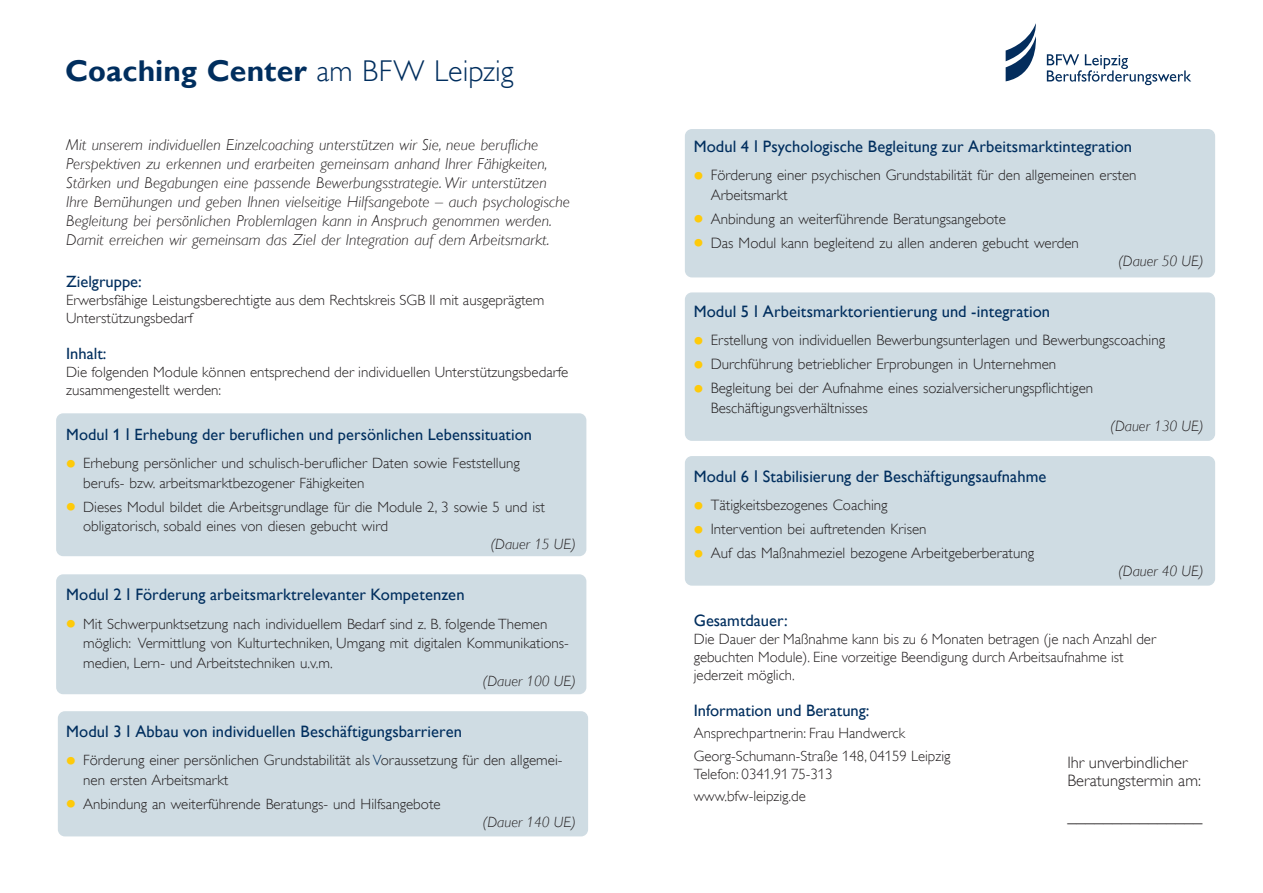
<style>
.page{position:relative;width:1263px;height:893px;background:#fff}
.page>*{position:absolute;margin:0;border:0;box-sizing:border-box;transform-origin:0 0}
.t1{font:700 30px "Gill Sans Alt One WGL";letter-spacing:.005em;color:#002e5e}
.t2{font:18px "Gill Sans Alt One WGL Light";color:#231f20}
.t3{font:16.5px "Gill Sans Alt One WGL";letter-spacing:.005em;color:#002e5e}
.t4{font:16.5px/18px "Gill Sans Alt One WGL Light";color:#231f20}
.t5{font:16.35px "Gill Sans Alt One WGL";letter-spacing:.005em;color:#002e5e}
.t6{font:italic 15.75px/18.9px "Gill Sans Alt One WGL Light";letter-spacing:.005em;color:#231f20}
.t7{font:15px/19.5px "Gill Sans Alt One WGL Light";color:#231f20}
.t8{font:italic 15px "Gill Sans Alt One WGL Light";color:#231f20}
.t9{font:14.85px/19.5px "Gill Sans Alt One WGL Light";color:#231f20}
.t10{font:italic 14.85px "Gill Sans Alt One WGL Light";color:#231f20}
.s1{font-family:"Gill Sans Alt One WGL Light";font-weight:400}
.s2{font-family:"Arial"}
.s3{font-family:"Gill Sans Alt One WGL";font-weight:700;font-size:27px;color:#feca0a}
.s4{font-family:"Arial";font-size:16.35px}
.s5{color:#002e5e}
</style>
<div class="page">
<div style="left:56px;top:413px;width:530px;height:143px;background:#cfdce3;border-radius:7px"></div>
<div style="left:56px;top:574px;width:530px;height:120px;background:#cfdce3;border-radius:7px"></div>
<div style="left:58px;top:711px;width:530px;height:125px;background:#cfdce3;border-radius:7px"></div>
<div style="left:685px;top:129px;width:530px;height:148px;background:#cfdce3;border-radius:7px"></div>
<div style="left:685px;top:292px;width:530px;height:149px;background:#cfdce3;border-radius:7px"></div>
<div style="left:685px;top:456px;width:530px;height:130px;background:#cfdce3;border-radius:7px"></div>
<svg style="left:1006px;top:23px;width:30px;height:58px"></svg>
<svg style="left:1047px;top:54px;width:144px;height:31px"></svg>
<h1 class="t1" style="left:65px;top:50px;width:450px">Coaching Center <span class="s1">am BFW Leipzig</span></h1>
<p class="t6" style="left:66px;top:135px;width:505px">Mit unserem individuellen Einzelcoaching unterstützen wir Sie, neue berufliche Perspektiven zu erkennen und erarbeiten gemeinsam anhand Ihrer Fähigkeiten, Stärken und Begabungen eine passende Bewerbungsstrategie. Wir unterstützen Ihre Bemühungen und geben Ihnen vielseitige Hilfsangebote – auch psychologische Begleitung bei persönlichen Problemlagen kann in Anspruch genommen werden.<br>Damit erreichen wir gemeinsam das Ziel der Integration auf dem Arbeitsmarkt.</p>
<p class="t5" style="left:66px;top:270px;width:77px">Zielgruppe:</p>
<p class="t9" style="left:66px;top:291px;width:480px;line-height:18px">Erwerbsfähige Leistungsberechtigte aus dem Rechtskreis SGB II mit ausgeprägtem<br>Unterstützungsbedarf</p>
<p class="t5" style="left:66px;top:342px;width:42px">Inhalt:</p>
<p class="t9" style="left:66px;top:363px;width:504px;line-height:18px">Die folgenden Module können entsprechend der individuellen Unterstützungsbedarfe zusammengestellt werden:</p>
<p class="t5" style="left:66px;top:423px;width:467px">Modul 1 <span class="s2">I</span> Erhebung der beruflichen und persönlichen Lebenssituation</p>
<p class="t9" style="left:83px;top:453px;width:438px;text-indent:-17px"><span class="s3">•</span> Erhebung persönlicher und schulisch-beruflicher Daten sowie Feststellung berufs- bzw. arbeitsmarktbezogener Fähigkeiten</p>
<p class="t9" style="left:83px;top:497px;width:463px;text-indent:-17px"><span class="s3">•</span> Dieses Modul bildet die Arbeitsgrundlage für die Module 2, 3 sowie 5 und ist obligatorisch, sobald eines von diesen gebucht wird</p>
<p class="t10" style="left:491px;top:534px;width:87px">(Dauer 15 UE)</p>
<p class="t3" style="left:66px;top:583px;width:400px">Modul 2 <span class="s4">I</span> Förderung arbeitsmarktrelevanter Kompetenzen</p>
<p class="t9" style="left:83px;top:614px;width:487px;text-indent:-17px"><span class="s3">•</span> Mit Schwerpunktsetzung nach individuellem Bedarf sind z. B. folgende Themen möglich: Vermittlung von Kulturtechniken, Umgang mit digitalen Kommunikations&shy;medien, Lern- und Arbeitstechniken u.v.m.</p>
<p class="t10" style="left:483px;top:670px;width:95px">(Dauer 100 UE)</p>
<p class="t3" style="left:66px;top:720px;width:397px">Modul 3 <span class="s4">I</span> Abbau von individuellen Beschäftigungsbarrieren</p>
<p class="t9" style="left:83px;top:750px;width:481px;text-indent:-17px"><span class="s3">•</span> Förderung einer persönlichen Grundstabilität als <span class="s5">V</span>oraussetzung für den allgemei&shy;nen ersten Arbeitsmarkt</p>
<p class="t9" style="left:66px;top:794px;width:376px"><span class="s3">•</span> Anbindung an weiterführende Beratungs- und Hilfsangebote</p>
<p class="t10" style="left:483px;top:811px;width:95px">(Dauer 140 UE)</p>
<p class="t3" style="left:694px;top:135px;width:440px">Modul 4 <span class="s4">I</span> Psychologische Begleitung zur Arbeitsmarktintegration</p>
<p class="t7" style="left:711px;top:165px;width:427px;text-indent:-17px"><span class="s3">•</span> Förderung einer psychischen Grundstabilität für den allgemeinen ersten<br>Arbeitsmarkt</p>
<p class="t7" style="left:694px;top:209px;width:314px"><span class="s3">•</span> Anbindung an weiterführende Beratungsangebote</p>
<p class="t7" style="left:694px;top:233px;width:387px"><span class="s3">•</span> Das Modul kann begleitend zu allen anderen gebucht werden</p>
<p class="t8" style="left:1118px;top:250px;width:87px">(Dauer 50 UE)</p>
<p class="t3" style="left:694px;top:300px;width:358px">Modul 5 <span class="s4">I</span> Arbeitsmarktorientierung und -integration</p>
<p class="t7" style="left:694px;top:330px;width:473px"><span class="s3">•</span> Erstellung von individuellen Bewerbungsunterlagen und Bewerbungscoaching</p>
<p class="t7" style="left:694px;top:354px;width:364px"><span class="s3">•</span> Durchführung betrieblicher Erprobungen in Unternehmen</p>
<p class="t7" style="left:711px;top:378px;width:384px;text-indent:-17px"><span class="s3">•</span> Begleitung bei der Aufnahme eines sozialversicherungspflichtigen<br>Beschäftigungsverhältnisses</p>
<p class="t8" style="left:1110px;top:415px;width:95px">(Dauer 130 UE)</p>
<p class="t3" style="left:694px;top:465px;width:354px">Modul 6 <span class="s4">I</span> Stabilisierung der Beschäftigungsaufnahme</p>
<p class="t7" style="left:694px;top:495px;width:195px"><span class="s3">•</span> Tätigkeitsbezogenes Coaching</p>
<p class="t7" style="left:694px;top:519px;width:234px"><span class="s3">•</span> Intervention bei auftretenden Krisen</p>
<p class="t7" style="left:694px;top:543px;width:342px"><span class="s3">•</span> Auf das Maßnahmeziel bezogene Arbeitgeberberatung</p>
<p class="t8" style="left:1118px;top:561px;width:87px">(Dauer 40 UE)</p>
<p class="t3" style="left:694px;top:609px;width:96px">Gesamtdauer:</p>
<p class="t9" style="left:694px;top:630px;width:464px;line-height:18px">Die Dauer der Maßnahme kann bis zu 6 Monaten betragen (je nach Anzahl der gebuchten Module). Eine vorzeitige Beendigung durch Arbeitsaufnahme ist jederzeit möglich.</p>
<p class="t3" style="left:694px;top:699px;width:177px">Information und Beratung:</p>
<p class="t9" style="left:694px;top:722px;width:258px;line-height:22.5px">Ansprechpartnerin: Frau Handwerck<br>Georg-Schumann-Straße 148, 04159 Leipzig</p>
<p class="t9" style="left:694px;top:762px;width:140px;line-height:22.5px">Telefon: 0341.91 75-313 www.bfw-leipzig.de</p>
<p class="t4" style="left:1067px;top:754px;width:135px">Ihr unverbindlicher<br>Beratungstermin am:</p>
<p class="t2" style="left:1067px;top:804px;width:136px">_______________</p>
</div>
